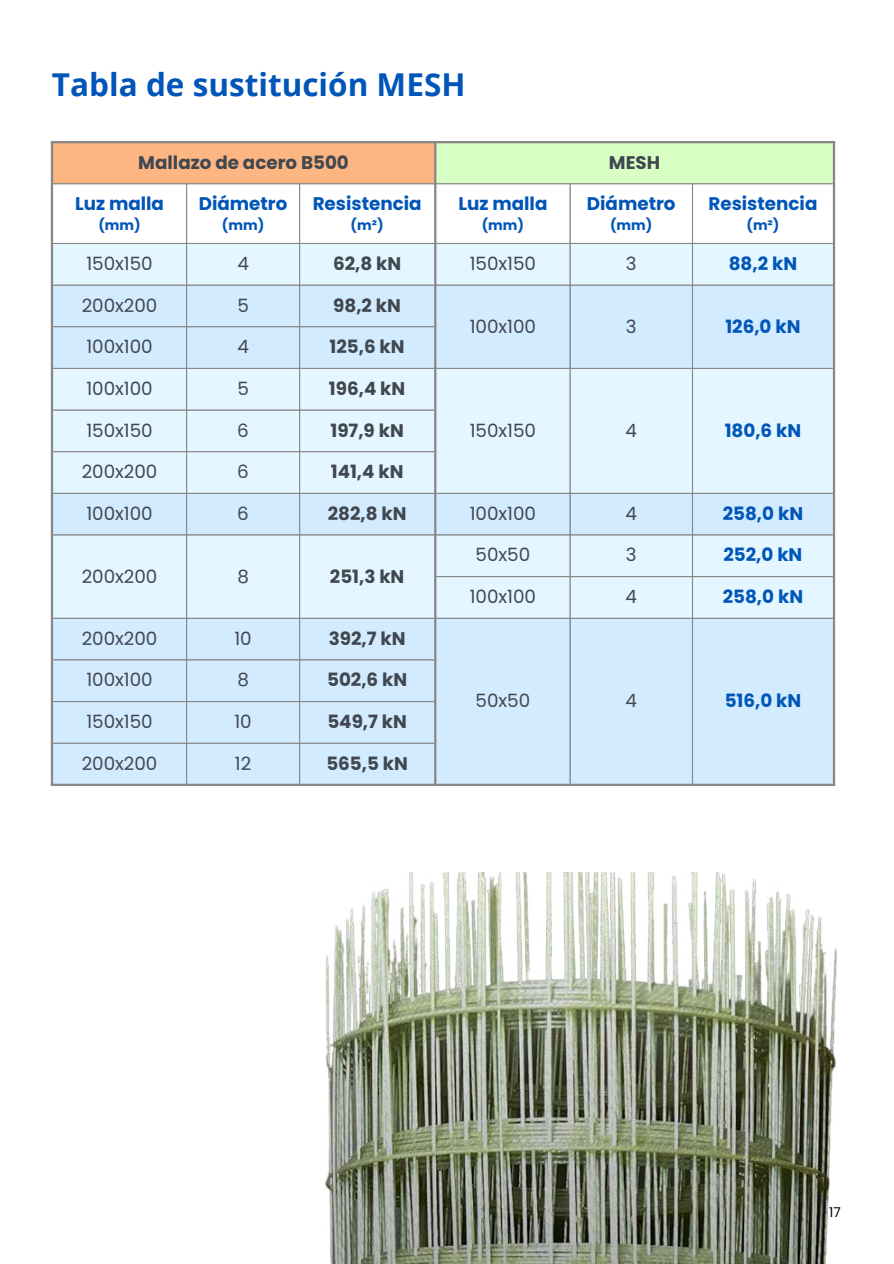
<style>
.page{position:relative;width:894px;height:1264px;background:#fff}
.page>*{position:absolute;margin:0;border:0;box-sizing:border-box;transform-origin:0 0}
.t1{font:700 31.5px "Open Sans";color:#0055b8}
.t2{font:18.3px "Poppins";color:#40474f}
.t3{font:700 18.3px "Poppins";color:#40474f}
.t4{font:700 18.3px "Poppins";color:#0056b8}
.t5{font:700 13.8px "Poppins";color:#0056b8}
.t6{font:13.5px "Poppins";color:#000}
</style>
<div class="page">
<img style="left:325px;top:872px;width:513px;height:391px">
<div style="left:52px;top:142px;width:383px;height:42px;background:#fdb582"></div>
<div style="left:435px;top:142px;width:399px;height:42px;background:#d8ffc4"></div>
<svg style="left:53px;top:184px;width:779px;height:59px"></svg>
<div style="left:53px;top:244px;width:779px;height:40px;background:#e4f6ff"></div>
<svg style="left:53px;top:286px;width:779px;height:497px;background:#d9eefd"></svg>
<hr style="left:186px;top:184px;width:1px;height:599px;background:#878787">
<hr style="left:299px;top:184px;width:1px;height:599px;background:#878787">
<hr style="left:569px;top:184px;width:1px;height:599px;background:#878787">
<hr style="left:691px;top:184px;width:1px;height:599px;background:#878787">
<hr style="left:53px;top:183px;width:779px;height:1px;background:#878787">
<hr style="left:53px;top:243px;width:779px;height:1px;background:#878787">
<hr style="left:53px;top:284px;width:779px;height:2px;background:#878787">
<hr style="left:53px;top:326px;width:381px;height:1px;background:#878787">
<hr style="left:53px;top:368px;width:779px;height:1px;background:#878787">
<hr style="left:53px;top:409px;width:381px;height:1px;background:#878787">
<hr style="left:53px;top:451px;width:381px;height:1px;background:#878787">
<hr style="left:53px;top:493px;width:779px;height:1px;background:#878787">
<hr style="left:53px;top:534px;width:779px;height:1px;background:#878787">
<hr style="left:436px;top:576px;width:396px;height:1px;background:#878787">
<hr style="left:53px;top:617px;width:779px;height:2px;background:#878787">
<hr style="left:53px;top:659px;width:381px;height:1px;background:#878787">
<hr style="left:53px;top:701px;width:381px;height:1px;background:#878787">
<hr style="left:53px;top:742px;width:381px;height:1px;background:#878787">
<hr style="left:51px;top:143px;width:2px;height:640px;background:#878787">
<hr style="left:434px;top:143px;width:2px;height:640px;background:#878787">
<hr style="left:832px;top:143px;width:2px;height:640px;background:#878787">
<hr style="left:51px;top:141px;width:783px;height:2px;background:#878787">
<hr style="left:51px;top:783px;width:783px;height:3px;background:#878787">
<h1 class="t1" style="left:52px;top:62px;width:415px">Tabla de sustitución MESH</h1>
<p class="t3" style="left:138px;top:150px;width:212px">Mallazo de acero B500</p>
<p class="t3" style="left:608px;top:150px;width:53px">MESH</p>
<p class="t4" style="left:75px;top:191px;width:90px">Luz malla</p>
<p class="t5" style="left:98px;top:216px;width:44px">(mm)</p>
<p class="t4" style="left:199px;top:191px;width:90px">Diámetro</p>
<p class="t5" style="left:222px;top:216px;width:44px">(mm)</p>
<p class="t4" style="left:586px;top:191px;width:90px">Diámetro</p>
<p class="t5" style="left:610px;top:216px;width:44px">(mm)</p>
<p class="t4" style="left:312px;top:191px;width:110px">Resistencia</p>
<p class="t5" style="left:350px;top:216px;width:35px">(m²)</p>
<p class="t4" style="left:458px;top:191px;width:90px">Luz malla</p>
<p class="t5" style="left:481px;top:216px;width:44px">(mm)</p>
<p class="t4" style="left:708px;top:191px;width:110px">Resistencia</p>
<p class="t5" style="left:746px;top:216px;width:35px">(m²)</p>
<p class="t2" style="left:86px;top:251px;width:68px">150x150</p>
<p class="t2" style="left:237px;top:251px;width:13px">4</p>
<p class="t3" style="left:333px;top:251px;width:70px">62,8 kN</p>
<p class="t2" style="left:469px;top:251px;width:68px">150x150</p>
<p class="t2" style="left:625px;top:251px;width:12px">3</p>
<p class="t4" style="left:728px;top:251px;width:70px">88,2 kN</p>
<p class="t2" style="left:82px;top:292px;width:77px">200x200</p>
<p class="t2" style="left:237px;top:292px;width:13px">5</p>
<p class="t3" style="left:333px;top:292px;width:69px">98,2 kN</p>
<p class="t2" style="left:469px;top:314px;width:68px">100x100</p>
<p class="t2" style="left:625px;top:314px;width:12px">3</p>
<p class="t4" style="left:725px;top:314px;width:77px">126,0 kN</p>
<p class="t2" style="left:86px;top:334px;width:68px">100x100</p>
<p class="t2" style="left:237px;top:334px;width:13px">4</p>
<p class="t3" style="left:329px;top:334px;width:77px">125,6 kN</p>
<p class="t2" style="left:86px;top:375px;width:68px">100x100</p>
<p class="t2" style="left:237px;top:375px;width:13px">5</p>
<p class="t3" style="left:329px;top:375px;width:78px">196,4 kN</p>
<p class="t2" style="left:86px;top:417px;width:68px">150x150</p>
<p class="t2" style="left:237px;top:417px;width:13px">6</p>
<p class="t3" style="left:330px;top:417px;width:75px">197,9 kN</p>
<p class="t2" style="left:469px;top:417px;width:68px">150x150</p>
<p class="t2" style="left:625px;top:417px;width:13px">4</p>
<p class="t4" style="left:724px;top:417px;width:78px">180,6 kN</p>
<p class="t2" style="left:82px;top:459px;width:77px">200x200</p>
<p class="t2" style="left:237px;top:459px;width:13px">6</p>
<p class="t3" style="left:331px;top:459px;width:74px">141,4 kN</p>
<p class="t2" style="left:86px;top:500px;width:68px">100x100</p>
<p class="t2" style="left:237px;top:500px;width:13px">6</p>
<p class="t3" style="left:327px;top:500px;width:80px">282,8 kN</p>
<p class="t2" style="left:469px;top:500px;width:68px">100x100</p>
<p class="t2" style="left:625px;top:500px;width:13px">4</p>
<p class="t4" style="left:722px;top:500px;width:82px">258,0 kN</p>
<p class="t2" style="left:82px;top:563px;width:77px">200x200</p>
<p class="t2" style="left:237px;top:563px;width:13px">8</p>
<p class="t3" style="left:330px;top:563px;width:76px">251,3 kN</p>
<p class="t2" style="left:82px;top:625px;width:77px">200x200</p>
<p class="t2" style="left:234px;top:625px;width:19px">10</p>
<p class="t3" style="left:329px;top:625px;width:78px">392,7 kN</p>
<p class="t2" style="left:86px;top:667px;width:68px">100x100</p>
<p class="t2" style="left:237px;top:667px;width:13px">8</p>
<p class="t3" style="left:327px;top:667px;width:82px">502,6 kN</p>
<p class="t2" style="left:86px;top:708px;width:68px">150x150</p>
<p class="t2" style="left:234px;top:708px;width:19px">10</p>
<p class="t3" style="left:327px;top:708px;width:81px">549,7 kN</p>
<p class="t2" style="left:82px;top:750px;width:77px">200x200</p>
<p class="t2" style="left:235px;top:750px;width:18px">12</p>
<p class="t3" style="left:326px;top:750px;width:83px">565,5 kN</p>
<p class="t2" style="left:475px;top:542px;width:56px">50x50</p>
<p class="t2" style="left:625px;top:542px;width:12px">3</p>
<p class="t4" style="left:723px;top:542px;width:80px">252,0 kN</p>
<p class="t2" style="left:469px;top:584px;width:68px">100x100</p>
<p class="t2" style="left:625px;top:584px;width:13px">4</p>
<p class="t4" style="left:722px;top:584px;width:82px">258,0 kN</p>
<p class="t2" style="left:475px;top:687px;width:56px">50x50</p>
<p class="t2" style="left:625px;top:687px;width:13px">4</p>
<p class="t4" style="left:724px;top:687px;width:78px">516,0 kN</p>
<p class="t6" style="left:829px;top:1203px;width:13px">17</p>
</div>
